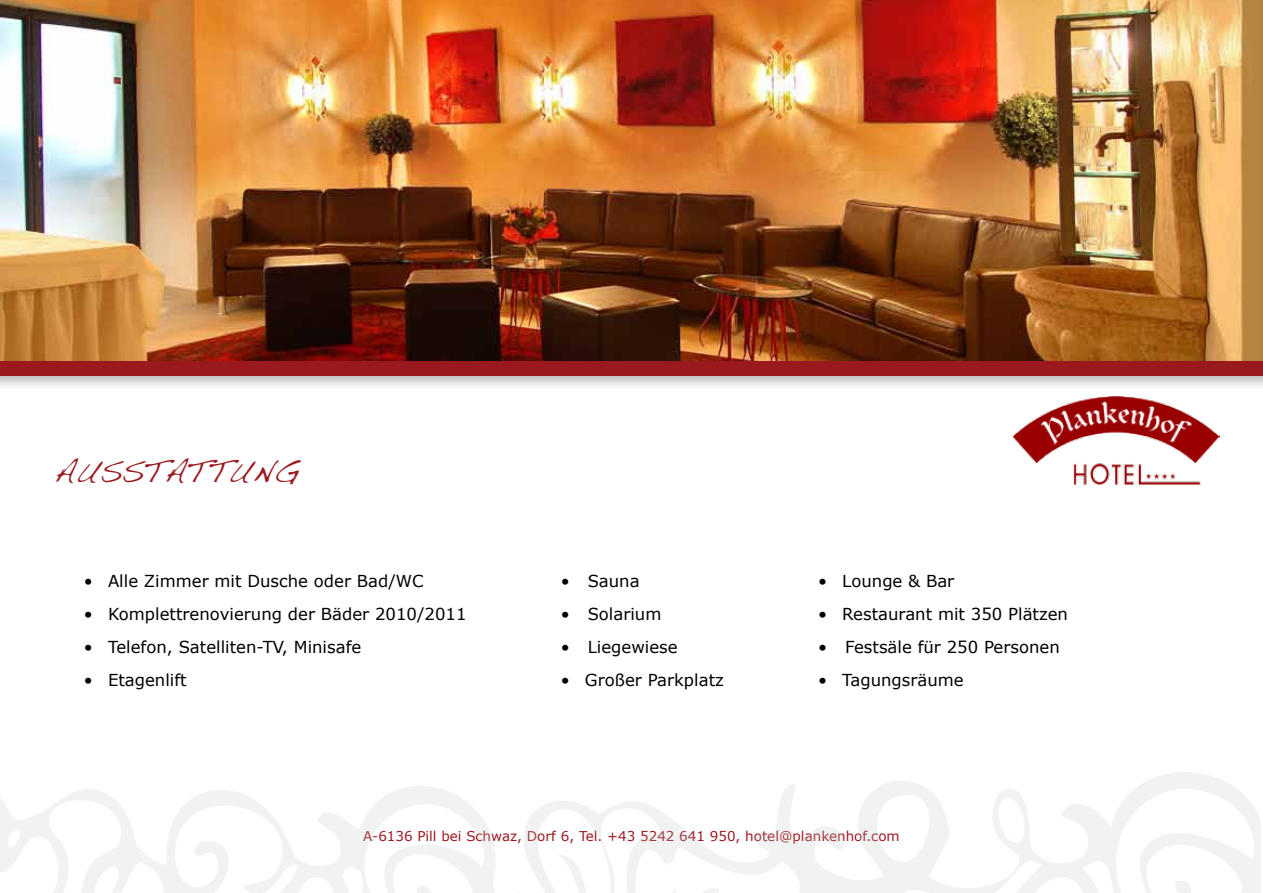
<style>
.page{position:relative;width:1263px;height:893px;background:#fff}
.page>*{position:absolute;margin:0;border:0;box-sizing:border-box;transform-origin:0 0}
.t1{font:30px "Handwriting Dakota";color:#9a191f}
.t2{font:16.5px "Verdana";color:#000}
.t3{font:13.5px "Verdana";color:#9a191f}
</style>
<div class="page">
<img style="left:1012px;top:396px;width:207px;height:89px">
<img style="left:0;top:0;width:1263px;height:360px">
<div style="left:0;top:360px;width:1263px;height:30px;background:#000;opacity:.25"></div>
<div style="left:0;top:362px;width:1263px;height:14px;background:#9a191f"></div>
<svg style="left:0;top:772px;width:1261px;height:121px"></svg>
<h1 class="t1" style="left:54px;top:454px;width:246px">AUSSTATTUNG</h1>
<p class="t2" style="left:84px;top:571px;width:341px">• Alle Zimmer mit Dusche oder Bad/WC</p>
<p class="t2" style="left:84px;top:604px;width:384px">• Komplettrenovierung der Bäder 2010/2011</p>
<p class="t2" style="left:84px;top:637px;width:279px">• Telefon, Satelliten-TV, Minisafe</p>
<p class="t2" style="left:84px;top:670px;width:104px">• Etagenlift</p>
<p class="t2" style="left:561px;top:571px;width:81px">• Sauna</p>
<p class="t2" style="left:561px;top:604px;width:102px">• Solarium</p>
<p class="t2" style="left:561px;top:637px;width:118px">• Liegewiese</p>
<p class="t2" style="left:561px;top:670px;width:165px">• Großer Parkplatz</p>
<p class="t2" style="left:818px;top:571px;width:138px">• Lounge &amp; Bar</p>
<p class="t2" style="left:818px;top:604px;width:251px">• Restaurant mit 350 Plätzen</p>
<p class="t2" style="left:818px;top:637px;width:243px">• Festsäle für 250 Personen</p>
<p class="t2" style="left:818px;top:670px;width:147px">• Tagungsräume</p>
<p class="t3" style="left:363px;top:827px;width:538px">A-6136 Pill bei Schwaz, Dorf 6, Tel. +43 5242 641 950, hotel@plankenhof.com</p>
</div>
